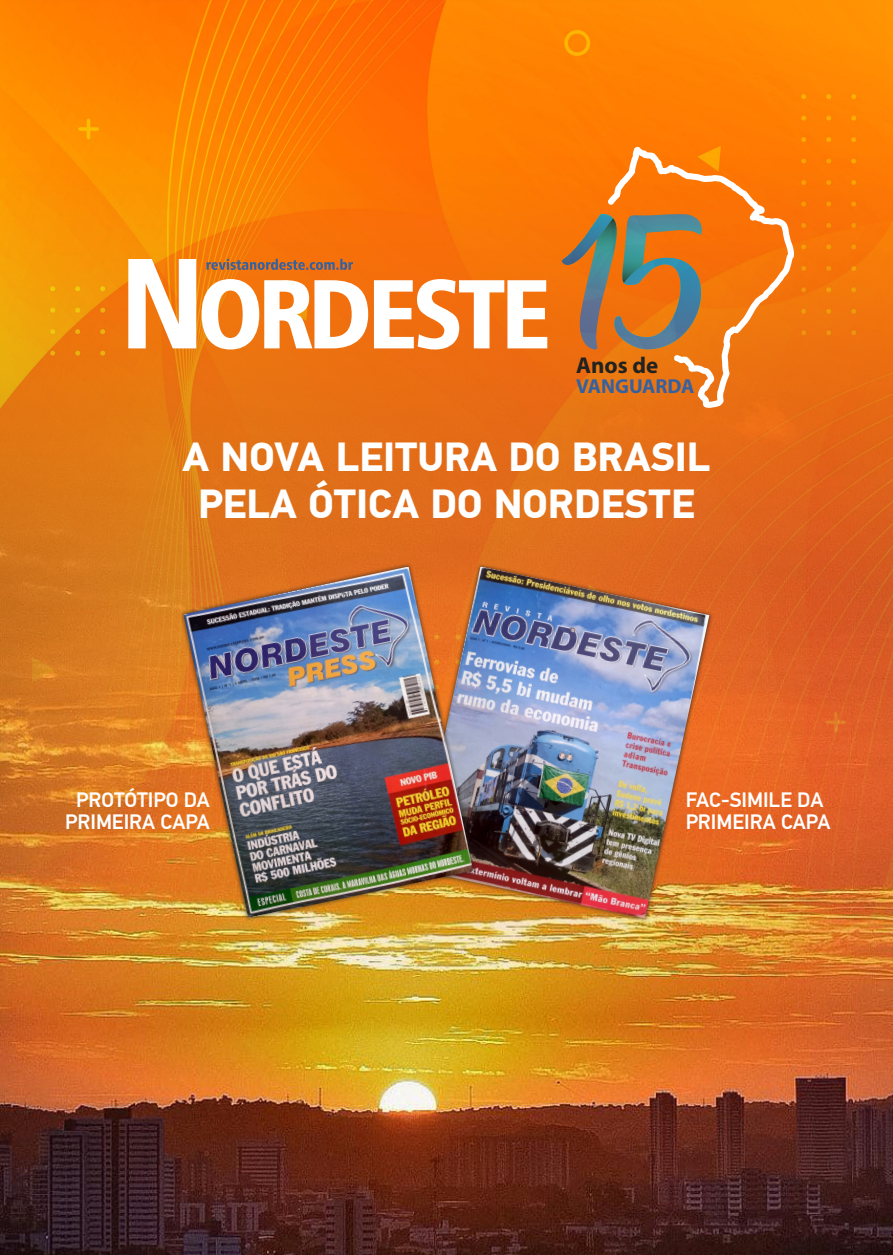
<style>
.page{position:relative;width:893px;height:1255px;background:#fff}
.page>*{position:absolute;margin:0;border:0;box-sizing:border-box;transform-origin:0 0}
.t1{font:700 40.5px/46.5px "PF Din Text Pro";color:#fff;text-align:center}
.t2{font:700 22.95px "Myriad Pro";color:#222221}
.t3{font:500 20.85px/22.5px "PF Din Text Pro";color:#fff;text-align:center}
.t4{font:700 20.25px "Myriad Pro";color:#3561a0}
</style>
<div class="page">
<img style="left:0;top:0;width:893px;height:1254px">
<svg style="left:607px;top:147px;width:187px;height:261px;background:#f48120"></svg>
<svg style="left:128px;top:259px;width:419px;height:90px"></svg>
<svg style="left:562px;top:214px;width:141px;height:135px;background:#ab7945"></svg>
<div style="left:412px;top:562px;width:301px;height:360px;background:#231f20;opacity:.75"></div>
<img style="left:477px;top:566px;width:232px;height:352px">
<div style="left:179px;top:562px;width:298px;height:359px;background:#231f20;opacity:.75"></div>
<img style="left:184px;top:566px;width:289px;height:352px">
<p class="t2" style="left:576px;top:350px;width:83px">Anos de</p>
<p class="t4" style="left:576px;top:373px;width:120px">VANGUARDA</p>
<p class="t1" style="left:183px;top:435px;width:529px">A NOVA LEITURA DO BRASIL<br>PELA ÓTICA DO NORDESTE</p>
<p class="t3" style="left:65px;top:788px;width:146px">PROTÓTIPO DA<br>PRIMEIRA CAPA</p>
<p class="t3" style="left:686px;top:788px;width:146px;text-align:left">FAC-SIMILE DA<br>PRIMEIRA CAPA</p>
</div>
